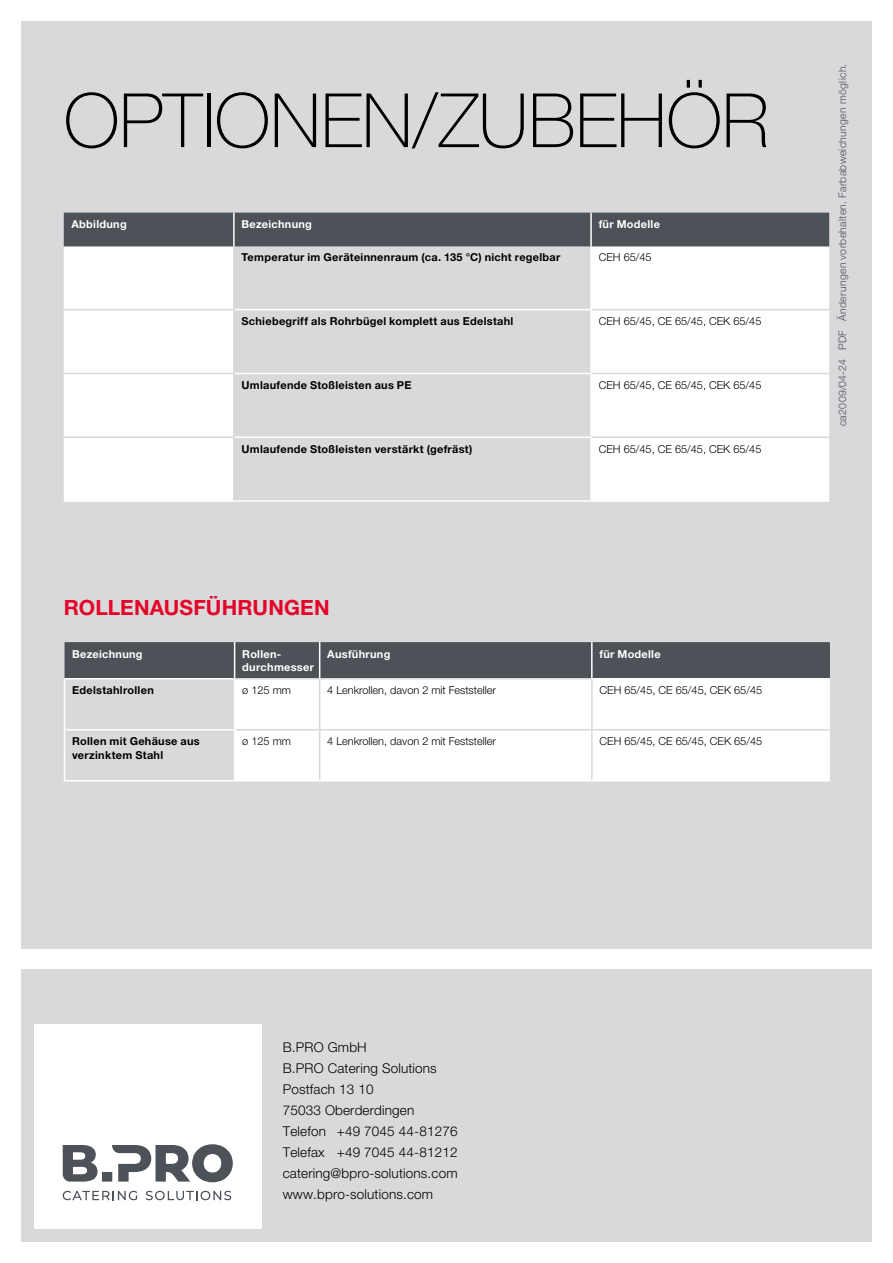
<style>
.page{position:relative;width:893px;height:1263px;background:#fff}
.page>*{position:absolute;margin:0;border:0;box-sizing:border-box;transform-origin:0 0}
.t1{font:100 75px "Helvetica Neue LTW1 G";letter-spacing:-.005em;color:#000}
.t2{font:700 21px "Helvetica Neue LTW1 G";letter-spacing:.005em;color:#e40428}
.t3{font:300 13.5px/21px "Helvetica Neue LTW1 G";letter-spacing:.01em;color:#000}
.t4{font:300 10.95px "Helvetica Neue LTW1 G";color:#000}
.t5{font:700 10.95px/13.5px "Helvetica Neue LTW1 G";letter-spacing:.025em;color:#000}
.t6{font:700 10.95px/13.5px "Helvetica Neue LTW1 G";letter-spacing:.025em;color:#fff}
.t7{font:300 10.5px "Helvetica Neue LTW1 G";letter-spacing:.03em;color:#4d5258}
</style>
<div class="page">
<div style="left:21px;top:21px;width:851px;height:927px;background:#d9d8db"></div>
<div style="left:21px;top:969px;width:851px;height:273px;background:#d9d8db"></div>
<div style="left:34px;top:1025px;width:227px;height:204px;background:#fff"></div>
<svg style="left:63px;top:1144px;width:170px;height:38px"></svg>
<svg style="left:63px;top:1191px;width:74px;height:9px"></svg>
<svg style="left:146px;top:1191px;width:85px;height:9px"></svg>
<svg style="left:65px;top:642px;width:765px;height:138px"></svg>
<div style="left:235px;top:679px;width:595px;height:101px;background:#fff"></div>
<hr style="left:64px;top:780px;width:171px;height:1px;background:#fff">
<hr style="left:319px;top:679px;width:1px;height:50px;background:#d9d8db">
<hr style="left:591px;top:679px;width:2px;height:50px;background:#d9d8db">
<hr style="left:235px;top:729px;width:85px;height:1px;background:#d9d8db">
<hr style="left:320px;top:729px;width:272px;height:1px;background:#d9d8db">
<hr style="left:319px;top:730px;width:1px;height:50px;background:#d9d8db">
<hr style="left:592px;top:729px;width:238px;height:1px;background:#d9d8db">
<hr style="left:591px;top:730px;width:2px;height:50px;background:#d9d8db">
<hr style="left:591px;top:678px;width:239px;height:1px;background:#fff">
<hr style="left:235px;top:678px;width:85px;height:1px;background:#d9d8db">
<hr style="left:320px;top:678px;width:271px;height:1px;background:#d9d8db">
<hr style="left:235px;top:780px;width:85px;height:1px;background:#fff">
<hr style="left:320px;top:780px;width:272px;height:1px;background:#fff">
<hr style="left:592px;top:780px;width:238px;height:1px;background:#fff">
<hr style="left:234px;top:642px;width:1px;height:37px;background:#fff">
<hr style="left:319px;top:642px;width:1px;height:36px;background:#fff">
<hr style="left:591px;top:642px;width:2px;height:36px;background:#fff">
<hr style="left:64px;top:678px;width:170px;height:1px;background:#fff">
<hr style="left:64px;top:729px;width:171px;height:1px;background:#fff">
<hr style="left:64px;top:679px;width:1px;height:50px;background:#fff">
<hr style="left:234px;top:679px;width:1px;height:50px;background:#fff">
<hr style="left:64px;top:730px;width:1px;height:50px;background:#fff">
<hr style="left:234px;top:730px;width:1px;height:50px;background:#fff">
<div style="left:64px;top:213px;width:765px;height:34px;background:#4d5258"></div>
<div style="left:64px;top:247px;width:765px;height:253px;background:#fff"></div>
<svg style="left:235px;top:247px;width:355px;height:253px"></svg>
<hr style="left:64px;top:309px;width:171px;height:1px;background:#d9d8db">
<hr style="left:64px;top:373px;width:171px;height:1px;background:#d9d8db">
<hr style="left:64px;top:436px;width:171px;height:2px;background:#d9d8db">
<hr style="left:64px;top:500px;width:170px;height:2px;background:#fff">
<hr style="left:234px;top:500px;width:357px;height:2px;background:#fff">
<hr style="left:591px;top:500px;width:238px;height:2px;background:#fff">
<hr style="left:235px;top:309px;width:357px;height:1px;background:#fff">
<hr style="left:235px;top:373px;width:357px;height:1px;background:#fff">
<hr style="left:235px;top:436px;width:357px;height:2px;background:#fff">
<hr style="left:592px;top:309px;width:237px;height:1px;background:#d9d8db">
<hr style="left:592px;top:373px;width:237px;height:1px;background:#d9d8db">
<hr style="left:592px;top:436px;width:237px;height:2px;background:#d9d8db">
<hr style="left:590px;top:247px;width:2px;height:62px;background:#fff">
<hr style="left:590px;top:310px;width:2px;height:63px;background:#fff">
<hr style="left:590px;top:374px;width:2px;height:62px;background:#fff">
<hr style="left:590px;top:438px;width:2px;height:62px;background:#fff">
<hr style="left:233px;top:213px;width:2px;height:34px;background:#fff">
<hr style="left:590px;top:213px;width:2px;height:34px;background:#fff">
<hr style="left:233px;top:247px;width:2px;height:62px;background:#d9d8db">
<hr style="left:233px;top:310px;width:2px;height:63px;background:#d9d8db">
<hr style="left:233px;top:374px;width:2px;height:62px;background:#d9d8db">
<hr style="left:233px;top:438px;width:2px;height:62px;background:#d9d8db">
<h1 class="t1" style="left:64px;top:76px;width:707px">OPTIONEN/ZUBEHÖR</h1>
<p class="t6" style="left:71px;top:217px;width:57px">Abbildung</p>
<p class="t6" style="left:242px;top:217px;width:72px">Bezeichnung</p>
<p class="t6" style="left:599px;top:217px;width:63px">für Modelle</p>
<p class="t5" style="left:242px;top:251px;width:320px">Temperatur im Geräteinnenraum (ca. 135 °C) nicht regelbar</p>
<p class="t4" style="left:599px;top:251px;width:54px">CEH 65/45</p>
<p class="t5" style="left:242px;top:314px;width:273px">Schiebegriff als Rohrbügel komplett aus Edelstahl</p>
<p class="t4" style="left:599px;top:315px;width:164px">CEH 65/45, CE 65/45, CEK 65/45</p>
<p class="t5" style="left:242px;top:378px;width:171px">Umlaufende Stoßleisten aus PE</p>
<p class="t4" style="left:599px;top:378px;width:164px">CEH 65/45, CE 65/45, CEK 65/45</p>
<p class="t5" style="left:242px;top:442px;width:232px">Umlaufende Stoßleisten verstärkt (gefräst)</p>
<p class="t4" style="left:599px;top:442px;width:164px">CEH 65/45, CE 65/45, CEK 65/45</p>
<h2 class="t2" style="left:64px;top:594px;width:267px">ROLLENAUSFÜHRUNGEN</h2>
<p class="t6" style="left:72px;top:647px;width:72px">Bezeichnung</p>
<p class="t6" style="left:242px;top:647px;width:73px">Rollen&shy;durchmesser</p>
<p class="t6" style="left:327px;top:647px;width:65px">Ausführung</p>
<p class="t6" style="left:599px;top:647px;width:63px">für Modelle</p>
<p class="t5" style="left:72px;top:683px;width:83px">Edelstahlrollen</p>
<p class="t4" style="left:242px;top:684px;width:50px">ø 125 mm</p>
<p class="t4" style="left:327px;top:684px;width:170px">4 Lenkrollen, davon 2 mit Feststeller</p>
<p class="t4" style="left:599px;top:684px;width:164px">CEH 65/45, CE 65/45, CEK 65/45</p>
<p class="t5" style="left:72px;top:734px;width:129px">Rollen mit Gehäuse aus verzinktem Stahl</p>
<p class="t4" style="left:242px;top:735px;width:50px">ø 125 mm</p>
<p class="t4" style="left:327px;top:735px;width:170px">4 Lenkrollen, davon 2 mit Feststeller</p>
<p class="t4" style="left:599px;top:735px;width:164px">CEH 65/45, CE 65/45, CEK 65/45</p>
<p class="t7" style="left:836px;top:426px;width:364px;rotate:-90deg">ca2009/04-24 PDF Änderungen vorbehalten. Farbabweichungen möglich.</p>
<p class="t3" style="left:283px;top:1037px;width:176px">B.PRO GmbH<br>B.PRO Catering Solutions<br>Postfach 13 10<br>75033 Oberderdingen<br>Telefon +49 7045 44-81276<br>Telefax +49 7045 44-81212 catering@bpro-solutions.com www.bpro-solutions.com</p>
</div>
